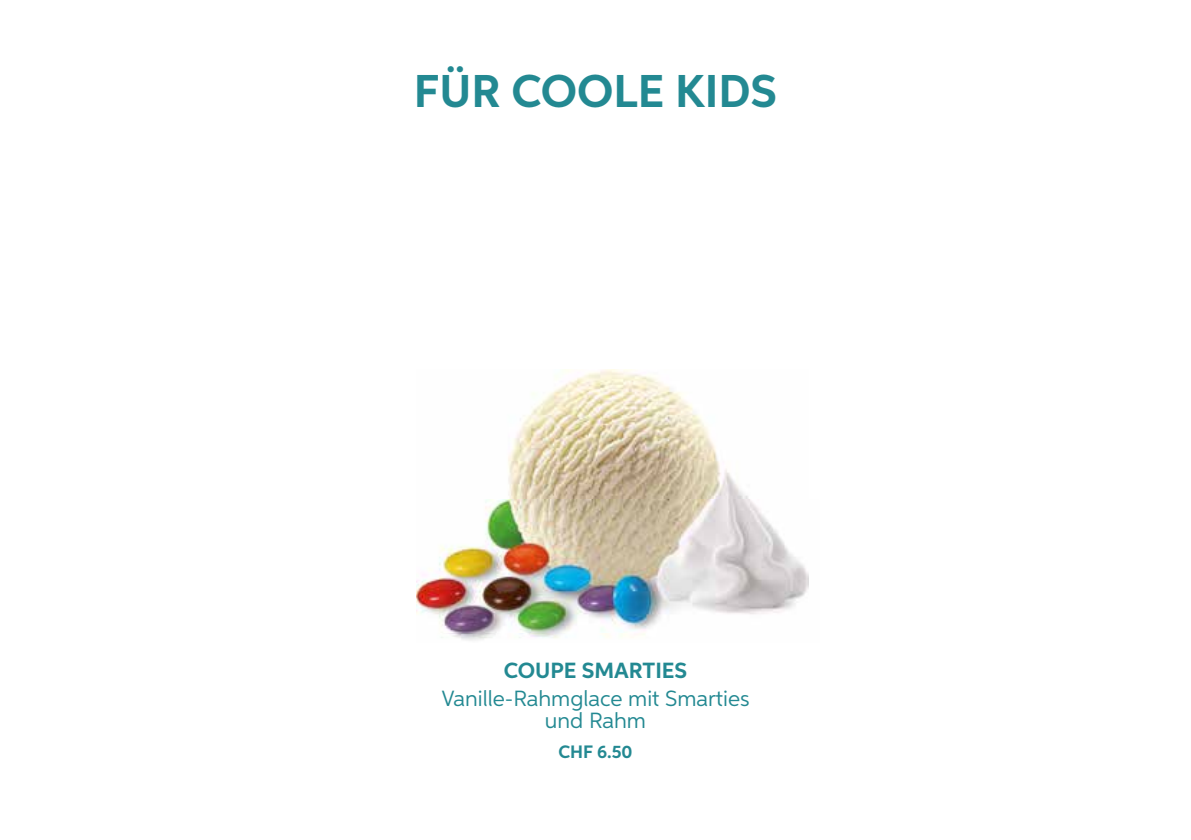
<style>
.page{position:relative;width:1191px;height:840px;background:#fff}
.page>*{position:absolute;margin:0;border:0;box-sizing:border-box;transform-origin:0 0}
.t1{font:700 46px "Aspira";color:#238992}
.t2{font:22px/21.6px "Aspira";color:#238992;text-align:center}
.t3{font:700 22px "Aspira";color:#238992}
.t4{font:700 18px "Aspira";color:#238992}
</style>
<div class="page">
<img style="left:416px;top:573px;width:393px;height:68px">
<img style="left:417px;top:369px;width:391px;height:263px">
<h1 class="t1" style="left:414px;top:63px;width:365px">FÜR COOLE KIDS</h1>
<p class="t3" style="left:504px;top:657px;width:185px">COUPE SMARTIES</p>
<p class="t2" style="left:441px;top:687px;width:310px">Vanille-Rahmglace mit Smarties und Rahm</p>
<p class="t4" style="left:558px;top:740px;width:76px">CHF 6.50</p>
</div>
